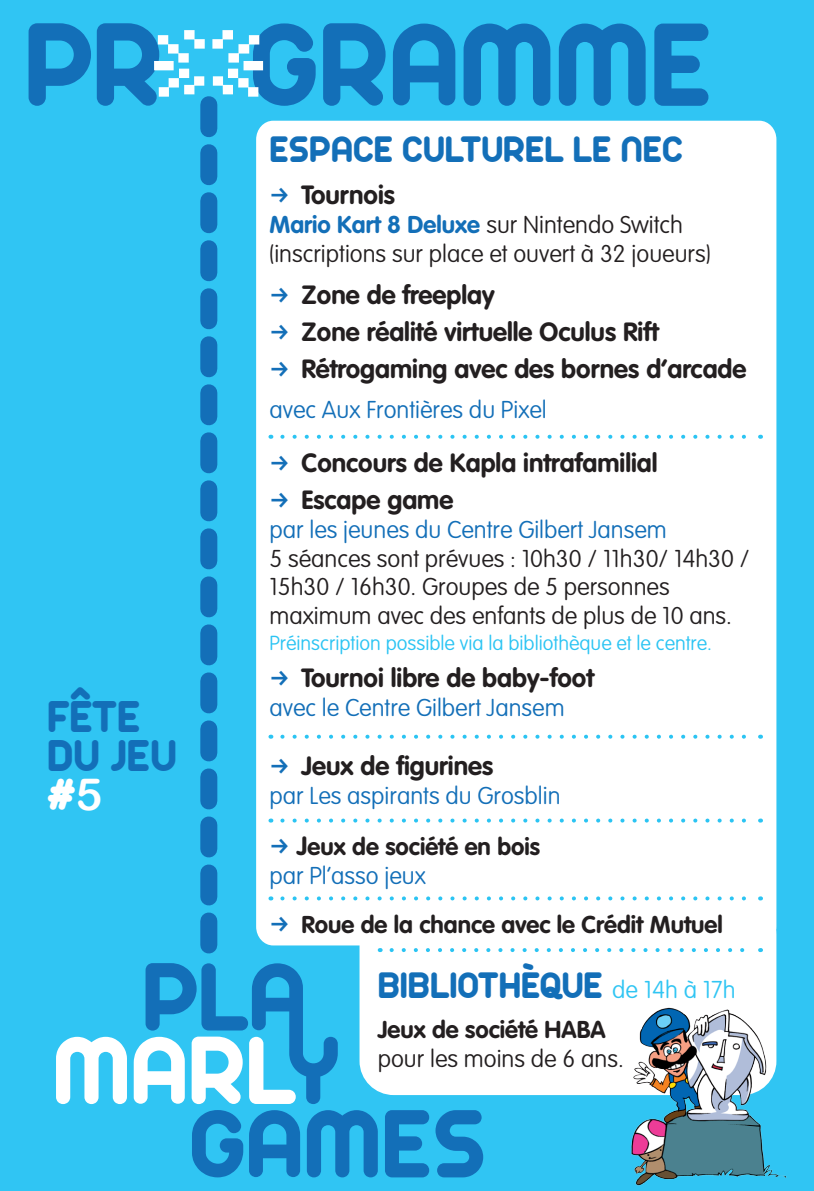
<style>
.page{position:relative;width:814px;height:1191px;background:#fff}
.page>*{position:absolute;margin:0;border:0;box-sizing:border-box;transform-origin:0 0}
.t1{font:128.6px "Arista 2.0";color:#136fb8}
.t2{font:48.4px/38.6px "Arista 2.0";color:#136fb8}
.t3{font:40px "Arista 2.0";color:#136fb8}
.t4{font:700 26px "VAG Rounded";color:#231f20}
.t5{font:100 24px/28.8px "VAG Rounded";color:#231f20}
.t6{font:100 24px "VAG Rounded";color:#136fb8}
.t7{font:700 24px "VAG Rounded";color:#231f20}
.t8{font:100 20px "VAG Rounded";color:#2bc4f3}
.s1{color:#fff}
.s2{font-family:"Arial Rounded MT Bold";font-size:44.4px;color:#fff}
.s3{font-weight:700;color:#136fb8}
.s4{font-size:26px}
.s5{font-family:"VAG Rounded";font-weight:100;font-size:24px;color:#30c5f3}
</style>
<div class="page">
<div style="left:0;top:0;width:813px;height:1191px;background:#30c5f3"></div>
<div style="left:256px;top:121px;width:520px;height:824px;background:#fff;border-radius:18px"></div>
<svg style="left:154px;top:30px;width:109px;height:915px"></svg>
<svg style="left:56px;top:1036px;width:71px;height:68px"></svg>
<svg style="left:134px;top:963px;width:204px;height:141px"></svg>
<svg style="left:192px;top:1110px;width:51px;height:67px"></svg>
<svg style="left:249px;top:1110px;width:51px;height:67px"></svg>
<svg style="left:307px;top:1110px;width:71px;height:67px"></svg>
<svg style="left:385px;top:1110px;width:44px;height:67px"></svg>
<svg style="left:435px;top:1110px;width:48px;height:67px"></svg>
<div style="left:359px;top:900px;width:417px;height:195px;background:#fff;border-radius:34px"></div>
<svg style="left:282px;top:435px;width:464px;height:4px"></svg>
<svg style="left:282px;top:734px;width:464px;height:4px"></svg>
<svg style="left:282px;top:818px;width:464px;height:4px"></svg>
<svg style="left:282px;top:896px;width:464px;height:4px"></svg>
<svg style="left:391px;top:948px;width:354px;height:4px"></svg>
<img style="left:616px;top:988px;width:171px;height:198px">
<p class="t1" style="left:24px;top:-14px;width:690px">PR GRAMME</p>
<p class="t2" style="left:47px;top:696px;width:131px">FÊTE<br>DU JEU <span class="s1">#</span><span class="s2">5</span></p>
<p class="t3" style="left:269px;top:124px;width:415px">ESPACE CULTUREL LE NEC</p>
<p class="t4" style="left:301px;top:180px;width:95px">Tournois</p>
<p class="t5" style="left:269px;top:210px;width:415px"><span class="s3">Mario Kart 8 Deluxe</span> sur Nintendo Switch</p>
<p class="t5" style="left:269px;top:239px;width:442px">(inscriptions sur place et ouvert à 32 joueurs)</p>
<p class="t4" style="left:301px;top:280px;width:195px">Zone de freeplay</p>
<p class="t4" style="left:301px;top:317px;width:359px">Zone réalité virtuelle Oculus Rift</p>
<p class="t4" style="left:301px;top:354px;width:446px">Rétrogaming avec des bornes d’arcade</p>
<p class="t6" style="left:269px;top:396px;width:279px">avec Aux Frontières du Pixel</p>
<p class="t4" style="left:301px;top:448px;width:357px">Concours de Kapla intrafamilial</p>
<p class="t4" style="left:301px;top:484px;width:153px">Escape game</p>
<p class="t6" style="left:269px;top:516px;width:399px">par les jeunes du Centre Gilbert Jansem</p>
<p class="t5" style="left:269px;top:544px;width:481px">5 séances sont prévues : 10h30 / 11h30/ 14h30 /<br>15h30 / 16h30. Groupes de 5 personnes</p>
<p class="t5" style="left:269px;top:601px;width:464px">maximum avec des enfants de plus de 10 ans.</p>
<p class="t8" style="left:269px;top:632px;width:444px">Préinscription possible via la bibliothèque et le centre.</p>
<p class="t4" style="left:301px;top:663px;width:294px">Tournoi libre de baby-foot</p>
<p class="t6" style="left:269px;top:694px;width:297px">avec le Centre Gilbert Jansem</p>
<p class="t4" style="left:301px;top:751px;width:193px">Jeux de figurines</p>
<p class="t6" style="left:269px;top:782px;width:292px">par Les aspirants du Grosblin</p>
<p class="t7" style="left:297px;top:832px;width:244px"><span class="s4">J</span>eux de société en bois</p>
<p class="t6" style="left:269px;top:862px;width:158px">par Pl’asso jeux</p>
<p class="t7" style="left:301px;top:910px;width:423px">Roue de la chance avec le Crédit Mutuel</p>
<p class="t3" style="left:377px;top:961px;width:359px">BIBLIOTHÈQUE <span class="s5">de 14h à 17h</span></p>
<p class="t7" style="left:377px;top:1015px;width:229px">Jeux de société HABA</p>
<p class="t5" style="left:377px;top:1044px;width:247px">pour les moins de 6 ans.</p>
</div>
